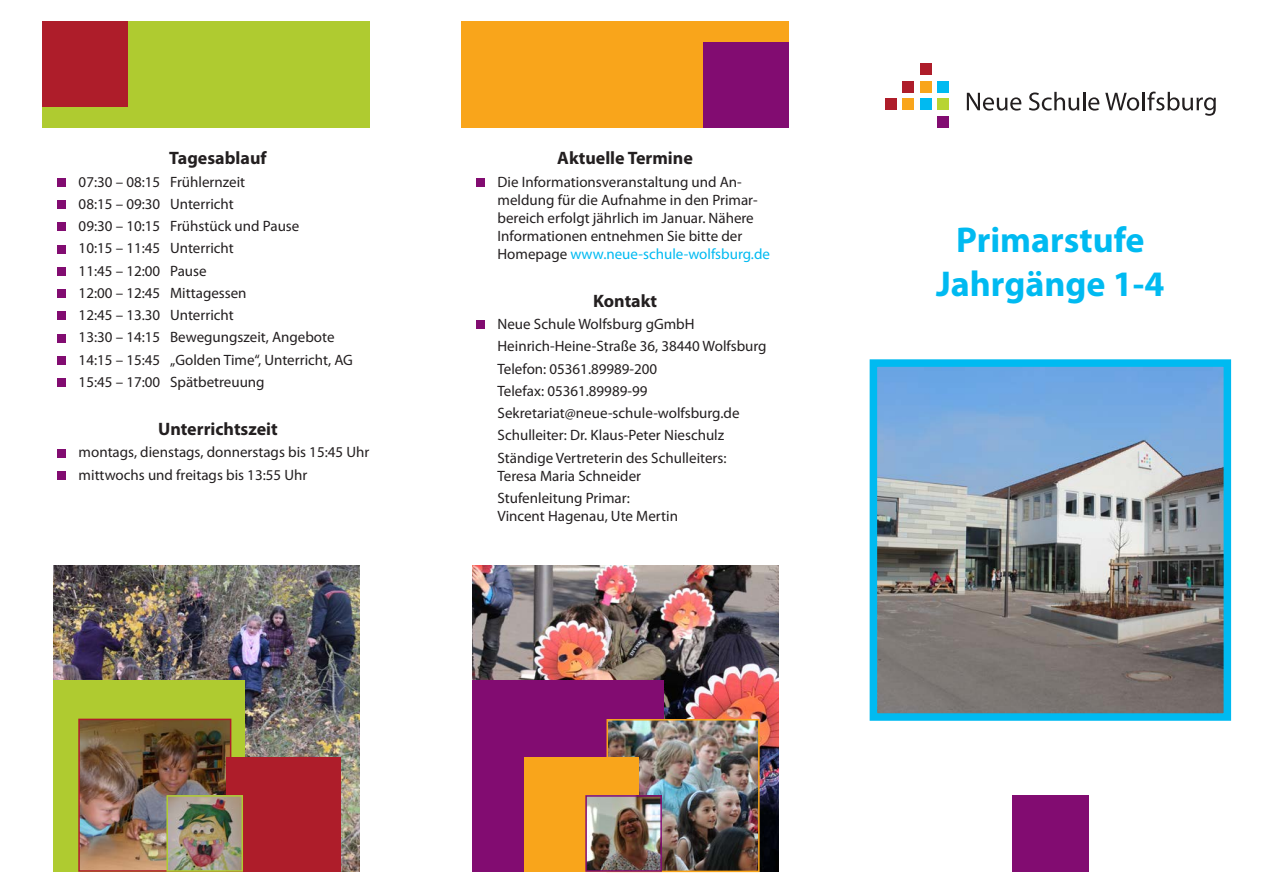
<style>
.page{position:relative;width:1263px;height:893px;background:#fff}
.page>*{position:absolute;margin:0;border:0;box-sizing:border-box;transform-origin:0 0}
.t1{font:700 36px/43.2px "Myriad Pro";color:#00baf1;text-align:center}
.t2{font:700 18px "Myriad Pro";color:#231f20}
.t3{font:15px/18px "Myriad Pro";color:#231f20}
.s1{color:#00baf1}
</style>
<div class="page">
<div style="left:885px;top:99px;width:12px;height:11px;background:#ae1d2a"></div>
<div style="left:902px;top:99px;width:12px;height:11px;background:#f9a51b"></div>
<div style="left:920px;top:99px;width:12px;height:11px;background:#00baf1"></div>
<div style="left:920px;top:64px;width:12px;height:11px;background:#ae1d2a"></div>
<div style="left:937px;top:99px;width:12px;height:11px;background:#b8d432"></div>
<div style="left:937px;top:116px;width:12px;height:12px;background:#820c71"></div>
<div style="left:902px;top:81px;width:12px;height:12px;background:#ae1d2a"></div>
<div style="left:920px;top:81px;width:12px;height:12px;background:#f9a51b"></div>
<div style="left:937px;top:81px;width:12px;height:12px;background:#00baf1"></div>
<svg style="left:967px;top:93px;width:54px;height:18px"></svg>
<svg style="left:1029px;top:92px;width:70px;height:19px"></svg>
<svg style="left:1105px;top:92px;width:111px;height:24px"></svg>
<img style="left:879px;top:368px;width:343px;height:344px">
<div style="left:870px;top:359px;width:361px;height:362px;border:8px solid #00baf1"></div>
<img style="left:53px;top:566px;width:306px;height:306px">
<div style="left:476px;top:178px;width:9px;height:9px;background:#820c71"></div>
<div style="left:476px;top:321px;width:9px;height:8px;background:#820c71"></div>
<div style="left:43px;top:21px;width:327px;height:107px;background:#afcb30"></div>
<div style="left:53px;top:680px;width:191px;height:192px;background:#afcb30"></div>
<img style="left:81px;top:722px;width:147px;height:147px">
<div style="left:78px;top:719px;width:153px;height:153px;border:2px solid #ae1d2a"></div>
<div style="left:226px;top:757px;width:115px;height:115px;background:#ae1d2a"></div>
<div style="left:57px;top:178px;width:9px;height:9px;background:#820c71"></div>
<div style="left:57px;top:200px;width:9px;height:9px;background:#820c71"></div>
<div style="left:57px;top:223px;width:9px;height:8px;background:#820c71"></div>
<div style="left:57px;top:245px;width:9px;height:8px;background:#820c71"></div>
<div style="left:57px;top:267px;width:9px;height:9px;background:#820c71"></div>
<div style="left:57px;top:289px;width:9px;height:9px;background:#820c71"></div>
<div style="left:57px;top:312px;width:9px;height:8px;background:#820c71"></div>
<div style="left:57px;top:334px;width:9px;height:8px;background:#820c71"></div>
<div style="left:57px;top:356px;width:9px;height:9px;background:#820c71"></div>
<div style="left:57px;top:378px;width:9px;height:9px;background:#820c71"></div>
<div style="left:57px;top:449px;width:9px;height:8px;background:#820c71"></div>
<div style="left:57px;top:471px;width:9px;height:9px;background:#820c71"></div>
<div style="left:461px;top:21px;width:328px;height:107px;background:#f9a51b"></div>
<div style="left:43px;top:21px;width:85px;height:85px;background:#ae1d2a"></div>
<img style="left:169px;top:798px;width:71px;height:71px">
<div style="left:166px;top:795px;width:77px;height:77px;border:2px solid #afcb30"></div>
<div style="left:704px;top:43px;width:85px;height:85px;background:#820c71"></div>
<div style="left:1012px;top:795px;width:77px;height:77px;background:#820c71"></div>
<img style="left:472px;top:566px;width:306px;height:306px">
<div style="left:472px;top:680px;width:191px;height:192px;background:#820c71"></div>
<img style="left:609px;top:722px;width:148px;height:147px">
<div style="left:606px;top:719px;width:154px;height:153px;border:2px solid #f9a51b"></div>
<div style="left:524px;top:757px;width:114px;height:115px;background:#f9a51b"></div>
<img style="left:588px;top:798px;width:71px;height:71px">
<div style="left:585px;top:795px;width:77px;height:77px;border:2px solid #820c71"></div>
<p class="t2" style="left:169px;top:147px;width:99px">Tagesablauf</p>
<p class="t3" style="left:79px;top:172px;width:168px">07:30 – 08:15 Frühlernzeit</p>
<p class="t3" style="left:79px;top:195px;width:157px">08:15 – 09:30 Unterricht</p>
<p class="t3" style="left:79px;top:217px;width:222px">09:30 – 10:15 Frühstück und Pause</p>
<p class="t3" style="left:79px;top:239px;width:157px">10:15 – 11:45 Unterricht</p>
<p class="t3" style="left:79px;top:261px;width:129px">11:45 – 12:00 Pause</p>
<p class="t3" style="left:79px;top:284px;width:169px">12:00 – 12:45 Mittagessen</p>
<p class="t3" style="left:79px;top:306px;width:157px">12:45 – 13.30 Unterricht</p>
<p class="t3" style="left:79px;top:328px;width:257px">13:30 – 14:15 Bewegungszeit, Angebote</p>
<p class="t3" style="left:79px;top:350px;width:276px">14:15 – 15:45 „Golden Time“, Unterricht, AG</p>
<p class="t3" style="left:79px;top:373px;width:188px">15:45 – 17:00 Spätbetreuung</p>
<p class="t2" style="left:158px;top:417px;width:121px">Unterrichtszeit</p>
<p class="t3" style="left:79px;top:443px;width:292px">montags, dienstags, donnerstags bis 15:45 Uhr</p>
<p class="t3" style="left:79px;top:465px;width:230px">mittwochs und freitags bis 13:55 Uhr</p>
<p class="t2" style="left:557px;top:147px;width:137px">Aktuelle Termine</p>
<p class="t3" style="left:497px;top:172px;width:274px">Die Informationsveranstaltung und An&shy;meldung für die Aufnahme in den Primar&shy;bereich erfolgt jährlich im Januar. Nähere Informationen entnehmen Sie bitte der Homepage <span class="s1">www.neue-schule-wolfsburg.de</span></p>
<p class="t2" style="left:593px;top:289px;width:66px">Kontakt</p>
<p class="t3" style="left:497px;top:315px;width:199px">Neue Schule Wolfsburg gGmbH</p>
<p class="t3" style="left:497px;top:337px;width:271px">Heinrich-Heine-Straße 36, 38440 Wolfsburg</p>
<p class="t3" style="left:497px;top:359px;width:161px">Telefon: 05361.89989-200</p>
<p class="t3" style="left:497px;top:382px;width:151px">Telefax: 05361.89989-99</p>
<p class="t3" style="left:497px;top:404px;width:243px">Sekretariat@neue-schule-wolfsburg.de</p>
<p class="t3" style="left:497px;top:426px;width:228px">Schulleiter: Dr. Klaus-Peter Nieschulz</p>
<p class="t3" style="left:497px;top:448px;width:230px">Ständige Vertreterin des Schulleiters:<br>Teresa Maria Schneider</p>
<p class="t3" style="left:497px;top:489px;width:182px">Stufenleitung Primar:<br>Vincent Hagenau, Ute Mertin</p>
<p class="t1" style="left:936px;top:217px;width:230px">Primarstufe<br>Jahrgänge 1-4</p>
</div>
